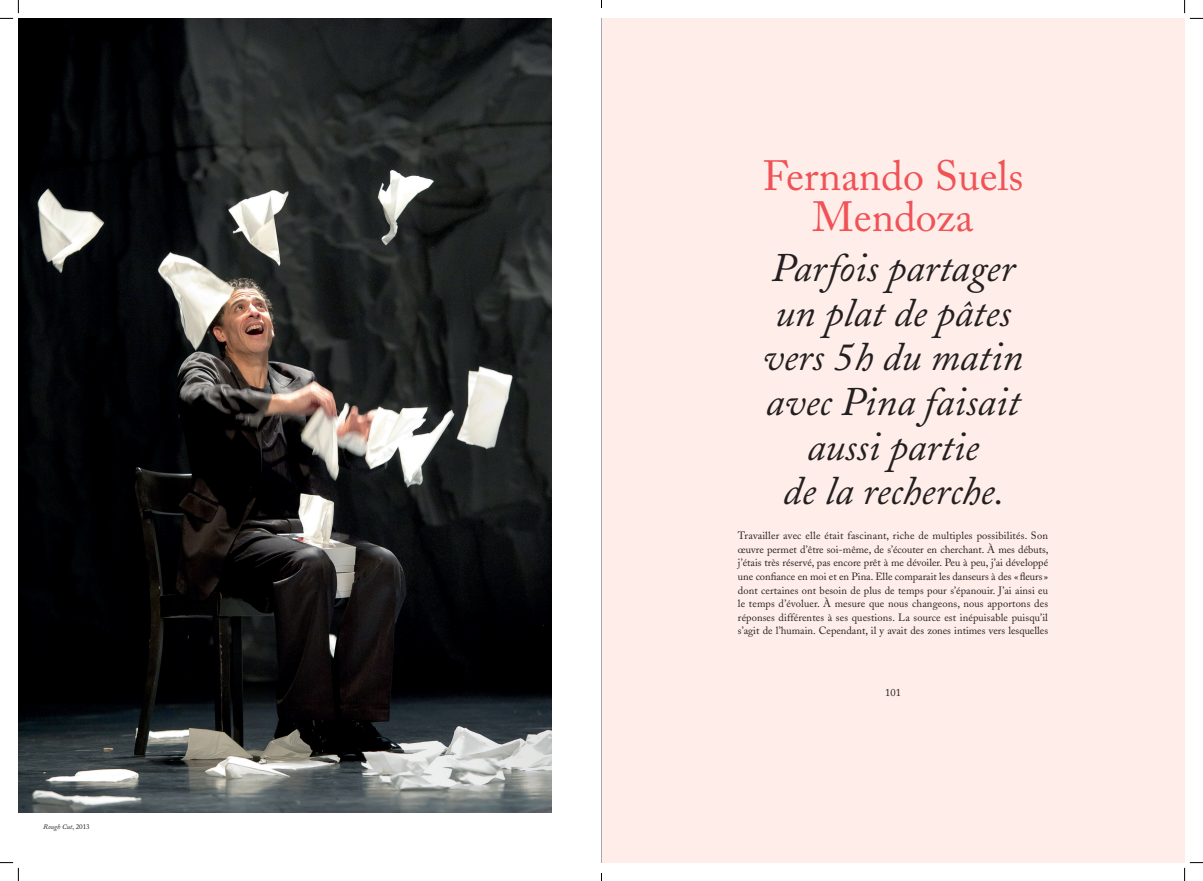
<style>
.page{position:relative;width:1203px;height:881px;background:#fff}
.page>*{position:absolute;margin:0;border:0;box-sizing:border-box;transform-origin:0 0}
.t1{font:42px/41.4px "Adobe Caslon";color:#f05256;text-align:center}
.t2{font:italic 40.25px/44.6px "Adobe Caslon";color:#231f20;text-align:center}
.t3{font:10.5px/13.6px "Adobe Caslon";color:#231f20;text-align:justify}
.t4{font:italic 7px "Adobe Caslon";color:#231f20}
.s1{font-style:normal}
</style>
<div class="page">
<div style="left:601px;top:18px;width:583px;height:844px;background:#feede8"></div>
<hr style="left:601px;top:18px;width:1px;height:844px;background:#a8a9ad">
<img style="left:18px;top:18px;width:534px;height:794px">
<svg style="left:0;top:0;width:19px;height:19px"></svg>
<svg style="left:0;top:862px;width:19px;height:18px"></svg>
<svg style="left:1184px;top:0;width:18px;height:19px"></svg>
<svg style="left:1184px;top:861px;width:18px;height:19px"></svg>
<p class="t4" style="left:43px;top:822px;width:48px">Rough Cut<span class="s1">, 2013</span></p>
<h1 class="t1" style="left:762px;top:155px;width:262px">Fernando Suels<br>Mendoza</h1>
<h2 class="t2" style="left:763px;top:247px;width:262px">Parfois partager un plat de pâtes vers 5h du matin avec Pina faisait aussi partie<br>de la recherche.</h2>
<p class="t3" style="left:738px;top:528px;width:312px">Travailler avec elle était fascinant, riche de multiples possibilités. Son œuvre permet d’être soi-même, de s’écouter en cherchant. À mes débuts, j’étais très réservé, pas encore prêt à me dévoiler. Peu à peu, j’ai développé une confiance en moi et en Pina. Elle comparait les danseurs à des «fleurs » dont certaines ont besoin de plus de temps pour s’épanouir. J’ai ainsi eu le temps d’évoluer. À mesure que nous changeons, nous apportons des réponses différentes à ses questions. La source est inépuisable puisqu’il s’agit de l’humain. Cependant, il y avait des zones intimes vers lesquelles</p>
<p class="t3" style="left:885px;top:685px;width:17px">101</p>
</div>
